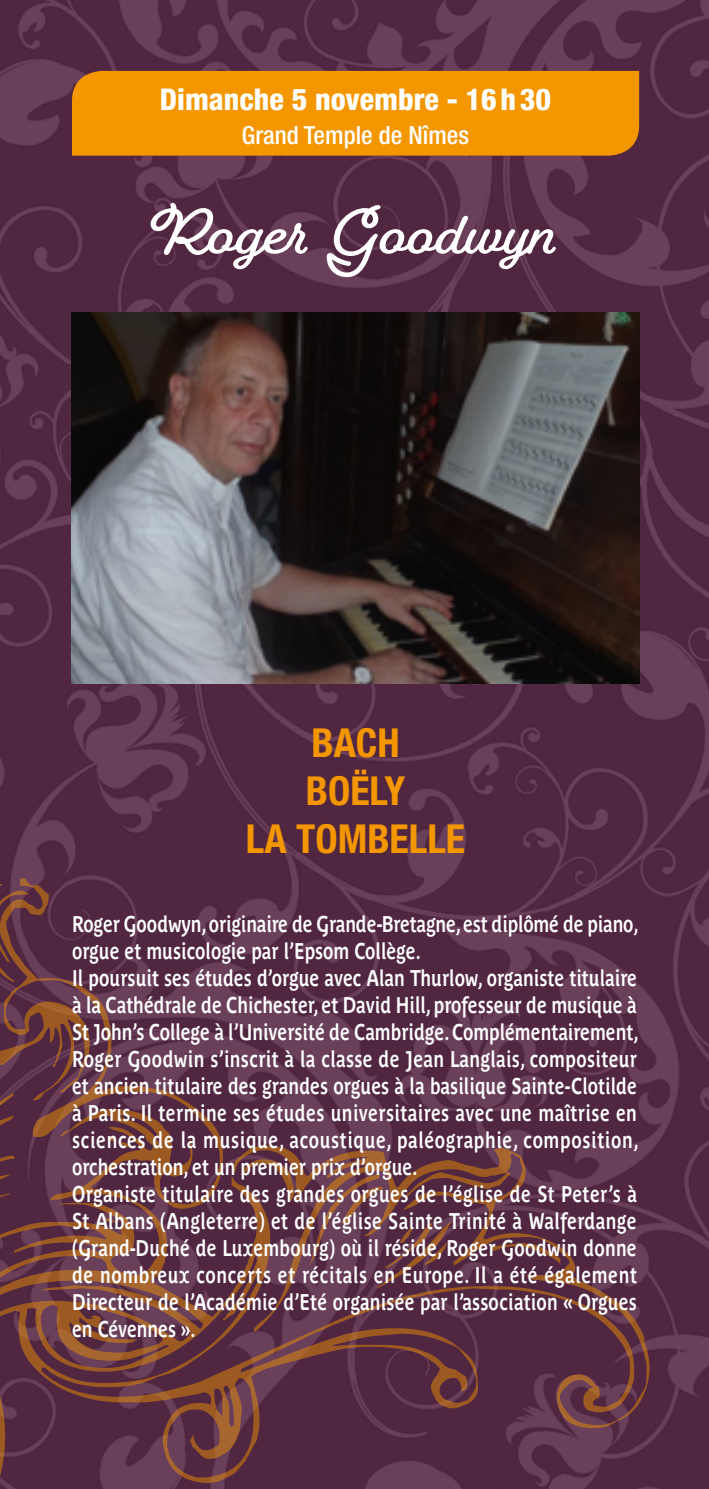
<style>
.page{position:relative;width:709px;height:1489px;background:#fff}
.page>*{position:absolute;margin:0;border:0;box-sizing:border-box;transform-origin:0 0}
.t1{font:700 57.5px "Fairwater Script";letter-spacing:-.01em;color:#fff}
.t2{font:700 condensed 40px/48px "Helvetica Neue";color:#f49600;text-align:center}
.t3{font:800 condensed 30px "Helvetica Neue";color:#fff}
.t4{font:500 condensed 25px "Helvetica Neue";color:#fff}
.t5{font:700 22.5px/27px "Parisine Plus Std Gris";letter-spacing:.01em;color:#fff;scale:.8 1}
</style>
<div class="page">
<img style="left:0;top:0;width:709px;height:1488px">
<svg style="left:0;top:873px;width:651px;height:615px;background:#5f3244"></svg>
<div style="left:72px;top:71px;width:567px;height:85px;background:#f49600"></div>
<img style="left:72px;top:313px;width:567px;height:370px">
<h3 class="t3" style="left:160px;top:81px;width:392px">Dimanche 5 novembre - 16h30</h3>
<p class="t4" style="left:242px;top:120px;width:229px">Grand Temple de Nîmes</p>
<h1 class="t1" style="left:151px;top:200px;width:410px">Roger Goodwyn</h1>
<h2 class="t2" style="left:246px;top:718px;width:221px">BACH<br>BOËLY<br>LA TOMBELLE</h2>
<p class="t5" style="left:72px;top:910px;width:709px">Roger Goodwyn, originaire de Grande-Bretagne, est diplômé de piano, orgue et musicologie par l’Epsom Collège.<br>Il poursuit ses études d’orgue avec Alan Thurlow, organiste titulaire à la Cathédrale de Chichester, et David Hill, professeur de musique à St John’s College à l’Université de Cambridge. Complémentairement, Roger Goodwin s’inscrit à la classe de Jean Langlais, compositeur et ancien titulaire des grandes orgues à la basilique Sainte-Clotilde à Paris. Il termine ses études universitaires avec une maîtrise en sciences de la musique, acoustique, paléographie, composition, orchestration, et un premier prix d’orgue.<br>Organiste titulaire des grandes orgues de l’église de St Peter’s à St Albans (Angleterre) et de l’église Sainte Trinité à Walferdange (Grand-Duché de Luxembourg) où il réside, Roger Goodwin donne de nombreux concerts et récitals en Europe. Il a été également Directeur de l’Académie d’Eté organisée par l’association « Orgues en Cévennes ».</p>
</div>
